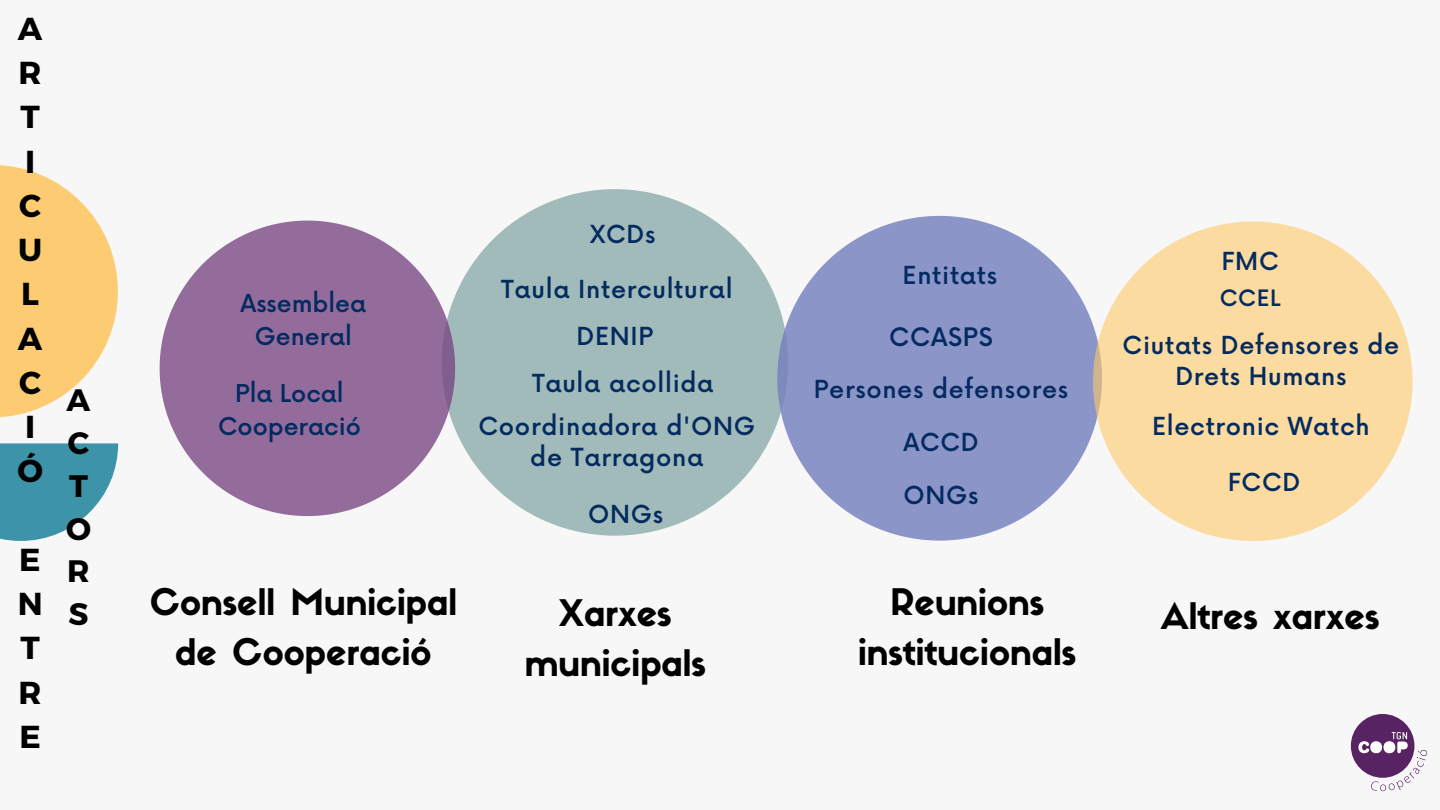
<style>
.page{position:relative;width:1440px;height:810px;background:#f7f7f7}
.page>*{position:absolute;margin:0;border:0;box-sizing:border-box;transform-origin:0 0}
.t1{font:36px/50.2px "Sifonn Basic";color:#000;text-align:center}
.t2{font:700 31.7px/44.2px "Montserrat";color:#000}
.t3{font:700 31px/42.8px "Montserrat";color:#000;text-align:justify}
.t4{font:500 24.8px "Now";letter-spacing:.03em;color:#042b60}
.t5{font:500 24.3px/30.8px "Now";letter-spacing:.03em;color:#042b60;text-align:center}
.t6{font:500 24.2px/47px "Now";letter-spacing:.03em;color:#042b60;text-align:center}
.t7{font:500 24px/33px "Now";color:#042b60;text-align:center}
.t8{font:500 22px "Now";color:#042b60}
</style>
<div class="page">
<div style="left:1351px;top:714px;width:63px;height:64px;background:#582362;border-radius:50%"></div>
<svg style="left:1358px;top:732px;width:69px;height:59px"></svg>
<svg style="left:0;top:165px;width:118px;height:252px"></svg>
<svg style="left:0;top:443px;width:118px;height:98px"></svg>
<svg style="left:455px;top:189px;width:322px;height:347px;fill:#a1bbba"></svg>
<svg style="left:777px;top:216px;width:316px;height:325px;fill:#8c95c8"></svg>
<svg style="left:1093px;top:222px;width:320px;height:319px;fill:#fbdba0"></svg>
<svg style="left:160px;top:221px;width:295px;height:295px;fill:#946c9c"></svg>
<h2 class="t2" style="left:17px;top:5px;width:27px">A<br>R<br>T<br>I<br>C<br>U<br>L<br>A<br>C<br>I<br>Ó</h2>
<h2 class="t2" style="left:18px;top:536px;width:26px;text-align:justify">E N T R E</h2>
<p class="t3" style="left:66px;top:377px;width:26px">A C T O R S</p>
<p class="t7" style="left:241px;top:288px;width:127px">Assemblea<br>General</p>
<p class="t6" style="left:590px;top:212px;width:67px">XCDs</p>
<p class="t6" style="left:501px;top:268px;width:233px">Taula Intercultural<br>DENIP</p>
<p class="t7" style="left:218px;top:378px;width:144px">Pla Local<br>Cooperació</p>
<p class="t6" style="left:532px;top:362px;width:183px">Taula acollida</p>
<p class="t5" style="left:478px;top:412px;width:278px">Coordinadora d'ONG de Tarragona</p>
<p class="t6" style="left:588px;top:492px;width:76px">ONGs</p>
<p class="t6" style="left:903px;top:253px;width:96px">Entitats</p>
<p class="t4" style="left:889px;top:324px;width:105px">CCASPS</p>
<p class="t6" style="left:814px;top:365px;width:256px;line-height:52.1px">Persones defensores<br>ACCD</p>
<p class="t6" style="left:904px;top:473px;width:76px">ONGs</p>
<h1 class="t1" style="left:150px;top:581px;width:309px">Consell Municipal de Cooperació</h1>
<h1 class="t1" style="left:525px;top:592px;width:183px">Xarxes municipals</h1>
<h1 class="t1" style="left:858px;top:581px;width:219px">Reunions institucionals</h1>
<p class="t6" style="left:1222px;top:239px;width:59px">FMC</p>
<p class="t8" style="left:1220px;top:287px;width:62px">CCEL</p>
<p class="t6" style="left:1123px;top:331px;width:278px;line-height:30.8px">Ciutats Defensores de<br>Drets Humans</p>
<p class="t6" style="left:1152px;top:404px;width:219px">Electronic Watch</p>
<p class="t6" style="left:1228px;top:460px;width:74px">FCCD</p>
<h1 class="t1" style="left:1161px;top:595px;width:220px">Altres xarxes</h1>
</div>
